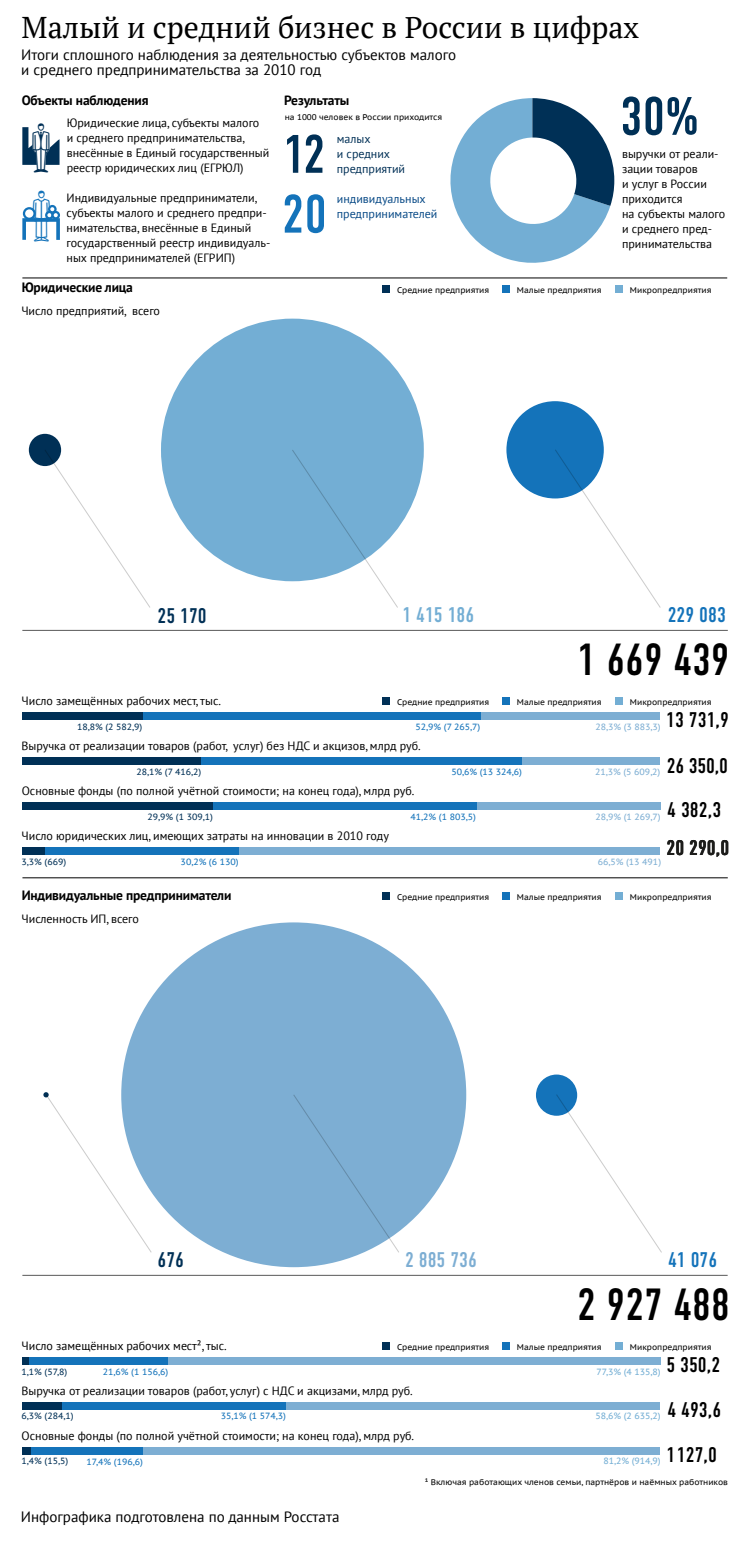
<style>
.page{position:relative;width:749px;height:1545px;background:#fff}
.page>*{position:absolute;margin:0;border:0;box-sizing:border-box;transform-origin:0 0}
.t1{font:54px "DIN Condensed";color:#003056}
.t2{font:54px "DIN Condensed";color:#1473ba}
.t3{font:45px "DIN Condensed";color:#000}
.t4{font:44.92px "DIN Condensed";color:#000}
.t5{font:30px "PT Serif";color:#000}
.t6{font:21.15px "DIN Condensed";color:#000}
.t7{font:21.15px "DIN Condensed";color:#1473ba}
.t8{font:21.15px "DIN Condensed";color:#003056}
.t9{font:21.15px "DIN Condensed";color:#7daed3}
.t10{font:21.15px "DIN Condensed";color:#73aed4}
.t11{font:15px/15px "PT Sans";color:#000}
.t12{font:700 13.5px "PT Sans";letter-spacing:-.01em;color:#000}
.t13{font:12px/15px "PT Sans";color:#000}
.t14{font:12px/15px "PT Sans";color:#074986}
.t15{font:12px/15px "PT Sans";color:#003056}
.t16{font:9px "PT Sans Caption";color:#1473ba}
.t17{font:9px "PT Sans Caption";color:#003056}
.t18{font:9px "PT Sans Caption";color:#7daed3}
.t19{font:9px "PT Sans Caption";color:#73aed4}
.t20{font:8.25px "PT Sans Caption";color:#000}
</style>
<div class="page">
<div style="left:577px;top:195px;width:128px;height:83px;border:1px solid #ccc"></div>
<div style="left:434px;top:195px;width:129px;height:83px;border:1px solid #ccc"></div>
<div style="left:292px;top:195px;width:128px;height:83px;border:1px solid #ccc"></div>
<div style="left:149px;top:195px;width:129px;height:83px;border:1px solid #ccc"></div>
<div style="left:22px;top:1403px;width:638px;height:7px;background:#7daed3"></div>
<div style="left:23px;top:1358px;width:637px;height:7px;background:#7daed3"></div>
<div style="left:22px;top:1448px;width:638px;height:7px;background:#7daed3"></div>
<div style="left:31px;top:1448px;width:111px;height:7px;background:#1473ba"></div>
<div style="left:23px;top:848px;width:637px;height:7px;background:#7daed3"></div>
<div style="left:45px;top:848px;width:193px;height:7px;background:#1473ba"></div>
<div style="left:22px;top:848px;width:23px;height:7px;background:#003056"></div>
<div style="left:22px;top:1403px;width:40px;height:7px;background:#003056"></div>
<div style="left:62px;top:1403px;width:223px;height:7px;background:#1473ba"></div>
<div style="left:382px;top:285px;width:8px;height:7px;background:#003056"></div>
<div style="left:502px;top:285px;width:8px;height:7px;background:#1473ba"></div>
<div style="left:615px;top:285px;width:7px;height:7px;background:#73aed4"></div>
<div style="left:382px;top:698px;width:8px;height:7px;background:#003056"></div>
<div style="left:502px;top:698px;width:8px;height:7px;background:#1473ba"></div>
<div style="left:615px;top:698px;width:7px;height:7px;background:#73aed4"></div>
<div style="left:382px;top:893px;width:8px;height:7px;background:#003056"></div>
<div style="left:502px;top:893px;width:8px;height:7px;background:#1473ba"></div>
<div style="left:615px;top:893px;width:7px;height:7px;background:#73aed4"></div>
<div style="left:382px;top:1343px;width:8px;height:7px;background:#003056"></div>
<div style="left:502px;top:1343px;width:8px;height:7px;background:#1473ba"></div>
<div style="left:615px;top:1343px;width:7px;height:7px;background:#73aed4"></div>
<hr style="left:22px;top:630px;width:705px;height:1px;background:#595959">
<hr style="left:22px;top:1275px;width:705px;height:1px;background:#595959">
<hr style="left:22px;top:278px;width:705px;height:1px;background:#000">
<hr style="left:22px;top:877px;width:705px;height:1px;background:#000">
<svg style="left:440px;top:98px;width:174px;height:175px"></svg>
<div style="left:22px;top:758px;width:638px;height:7px;background:#7daed3"></div>
<div style="left:22px;top:758px;width:179px;height:7px;background:#003056"></div>
<div style="left:201px;top:758px;width:320px;height:7px;background:#1473ba"></div>
<div style="left:23px;top:803px;width:637px;height:7px;background:#7daed3"></div>
<div style="left:22px;top:803px;width:191px;height:7px;background:#003056"></div>
<div style="left:213px;top:803px;width:263px;height:7px;background:#1473ba"></div>
<div style="left:22px;top:713px;width:638px;height:7px;background:#7daed3"></div>
<div style="left:143px;top:713px;width:337px;height:7px;background:#1473ba"></div>
<div style="left:22px;top:712px;width:121px;height:8px;background:#003056"></div>
<div style="left:22px;top:1358px;width:8px;height:7px;background:#003056"></div>
<div style="left:30px;top:1358px;width:138px;height:7px;background:#1473ba"></div>
<div style="left:121px;top:922px;width:345px;height:345px;background:#7daed3;border-radius:172px"></div>
<div style="left:536px;top:1075px;width:41px;height:41px;background:#1473ba;border-radius:21px"></div>
<div style="left:161px;top:319px;width:263px;height:262px;background:#73aed4;border-radius:131px"></div>
<div style="left:506px;top:401px;width:97px;height:97px;background:#1473ba;border-radius:49px"></div>
<div style="left:29px;top:434px;width:32px;height:32px;background:#003056;border-radius:16px"></div>
<svg style="left:45px;top:450px;width:105px;height:158px"></svg>
<svg style="left:291px;top:450px;width:107px;height:158px"></svg>
<svg style="left:554px;top:450px;width:106px;height:158px"></svg>
<svg style="left:43px;top:1092px;width:109px;height:161px"></svg>
<svg style="left:293px;top:1095px;width:106px;height:158px"></svg>
<svg style="left:555px;top:1094px;width:106px;height:158px"></svg>
<div style="left:22px;top:1448px;width:9px;height:7px;background:#003056"></div>
<svg style="left:22px;top:127px;width:38px;height:38px"></svg>
<svg style="left:22px;top:204px;width:38px;height:36px"></svg>
<h3 class="t5" style="left:22px;top:8px;width:619px">Малый и средний бизнес в России в цифрах</h3>
<p class="t11" style="left:21px;top:47px;width:436px">Итоги сплошного наблюдения за деятельностью субъектов малого и среднего предпринимательства за 2010 год</p>
<p class="t12" style="left:22px;top:91px;width:128px">Объекты наблюдения</p>
<p class="t12" style="left:284px;top:91px;width:67px">Результаты</p>
<p class="t20" style="left:285px;top:112px;width:159px">на 1000 человек в России приходится</p>
<p class="t13" style="left:67px;top:115px;width:204px">Юридические лица, субъекты малого<br>и среднего предпринимательства, внесённые в Единый государственный реестр юридических лиц (ЕГРЮЛ)</p>
<p class="t13" style="left:67px;top:190px;width:205px">Индивидуальные предприниматели, субъекты малого и среднего предпри&shy;нимательства, внесённые в Единый государственный реестр индивидуаль&shy;ных предпринимателей (ЕГРИП)</p>
<h1 class="t1" style="left:283px;top:124px;width:44px">12</h1>
<p class="t15" style="left:337px;top:131px;width:70px">малых<br>и средних предприятий</p>
<h1 class="t2" style="left:282px;top:184px;width:47px">20</h1>
<p class="t14" style="left:337px;top:191px;width:102px">индивидуальных предпринимателей</p>
<h1 class="t1" style="left:620px;top:86px;width:80px">30%</h1>
<p class="t13" style="left:622px;top:146px;width:105px">выручки от реали&shy;зации товаров<br>и услуг в России приходится<br>на субъекты малого и среднего пред&shy;принимательства</p>
<p class="t12" style="left:22px;top:279px;width:113px">Юридические лица</p>
<p class="t13" style="left:21px;top:303px;width:140px">Число предприятий, всего</p>
<p class="t20" style="left:397px;top:284px;width:94px">Средние предприятия</p>
<p class="t20" style="left:517px;top:284px;width:86px">Малые предприятия</p>
<p class="t20" style="left:630px;top:284px;width:83px">Микропредприятия</p>
<h3 class="t10" style="left:402px;top:603px;width:73px">1 415 186</h3>
<h3 class="t8" style="left:157px;top:604px;width:51px">25 170</h3>
<h3 class="t7" style="left:667px;top:603px;width:60px">229 083</h3>
<h3 class="t4" style="left:577px;top:634px;width:154px">1 669 439</h3>
<p class="t13" style="left:22px;top:693px;width:201px">Число замещённых рабочих мест, тыс.</p>
<p class="t13" style="left:22px;top:738px;width:400px">Выручка от реализации товаров (работ, услуг) без НДС и акцизов, млрд руб.</p>
<p class="t17" style="left:136px;top:766px;width:66px">28,1% (7 416,2)</p>
<p class="t16" style="left:451px;top:766px;width:72px">50,6% (13 324,6)</p>
<p class="t18" style="left:595px;top:766px;width:67px">21,3% (5 609,2)</p>
<p class="t20" style="left:397px;top:697px;width:94px">Средние предприятия</p>
<p class="t20" style="left:517px;top:697px;width:86px">Малые предприятия</p>
<p class="t20" style="left:630px;top:697px;width:83px">Микропредприятия</p>
<p class="t17" style="left:77px;top:721px;width:67px">18,8% (2 582,9)</p>
<p class="t16" style="left:415px;top:721px;width:66px">52,9% (7 265,7)</p>
<p class="t18" style="left:595px;top:721px;width:67px">28,3% (3 883,3)</p>
<h3 class="t6" style="left:666px;top:708px;width:64px">13 731,9</h3>
<h3 class="t6" style="left:666px;top:753px;width:63px">26 350,0</h3>
<p class="t13" style="left:22px;top:783px;width:394px">Основные фонды (по полной учётной стоимости; на конец года), млрд руб.</p>
<p class="t17" style="left:148px;top:811px;width:67px">29,9% (1 309,1)</p>
<p class="t16" style="left:410px;top:811px;width:67px">41,2% (1 803,5)</p>
<p class="t18" style="left:595px;top:811px;width:67px">28,9% (1 269,7)</p>
<h3 class="t6" style="left:667px;top:798px;width:55px">4 382,3</h3>
<p class="t13" style="left:22px;top:828px;width:369px">Число юридических лиц, имеющих затраты на инновации в 2010 году</p>
<p class="t17" style="left:22px;top:856px;width:46px">3,3% (669)</p>
<p class="t16" style="left:181px;top:856px;width:59px">30,2% (6 130)</p>
<h3 class="t6" style="left:666px;top:836px;width:64px">20 290,0</h3>
<p class="t18" style="left:597px;top:856px;width:65px">66,5% (13 491)</p>
<p class="t12" style="left:22px;top:886px;width:211px">Индивидуальные предприниматели</p>
<p class="t13" style="left:22px;top:911px;width:119px">Численность ИП, всего</p>
<p class="t20" style="left:397px;top:892px;width:94px">Средние предприятия</p>
<p class="t20" style="left:517px;top:892px;width:86px">Малые предприятия</p>
<p class="t20" style="left:630px;top:892px;width:83px">Микропредприятия</p>
<h3 class="t8" style="left:157px;top:1248px;width:28px">676</h3>
<h3 class="t9" style="left:405px;top:1248px;width:73px">2 885 736</h3>
<h3 class="t7" style="left:668px;top:1248px;width:51px">41 076</h3>
<h2 class="t3" style="left:577px;top:1279px;width:154px">2 927 488</h2>
<p class="t13" style="left:22px;top:1338px;width:206px">Число замещённых рабочих мест², тыс.</p>
<p class="t13" style="left:21px;top:1383px;width:393px">Выручка от реализации товаров (работ, услуг) с НДС и акцизами, млрд руб.</p>
<p class="t13" style="left:22px;top:1428px;width:394px">Основные фонды (по полной учётной стоимости; на конец года), млрд руб.</p>
<p class="t20" style="left:397px;top:1342px;width:94px">Средние предприятия</p>
<p class="t20" style="left:517px;top:1342px;width:86px">Малые предприятия</p>
<p class="t20" style="left:630px;top:1342px;width:83px">Микропредприятия</p>
<p class="t17" style="left:22px;top:1366px;width:47px">1,1% (57,8)</p>
<p class="t16" style="left:103px;top:1366px;width:67px">21,6% (1 156,6)</p>
<p class="t19" style="left:596px;top:1366px;width:66px">77,3% (4 135,8)</p>
<h3 class="t6" style="left:666px;top:1353px;width:55px">5 350,2</h3>
<p class="t17" style="left:22px;top:1410px;width:53px">6,3% (284,1)</p>
<p class="t16" style="left:221px;top:1410px;width:67px">35,1% (1 574,3)</p>
<p class="t19" style="left:595px;top:1411px;width:67px">58,6% (2 635,2)</p>
<h3 class="t6" style="left:667px;top:1398px;width:55px">4 493,6</h3>
<p class="t17" style="left:22px;top:1455px;width:48px">1,4% (15,5)</p>
<p class="t16" style="left:87px;top:1456px;width:58px">17,4% (196,6)</p>
<p class="t19" style="left:603px;top:1455px;width:59px">81,2% (914,9)</p>
<h3 class="t6" style="left:666px;top:1443px;width:52px">1 127,0</h3>
<p class="t11" style="left:21px;top:1509px;width:320px">Инфографика подготовлена по данным Росстата</p>
<p class="t20" style="left:425px;top:1477px;width:304px">¹ Включая работающих членов семьи, партнёров и наёмных работников</p>
</div>
